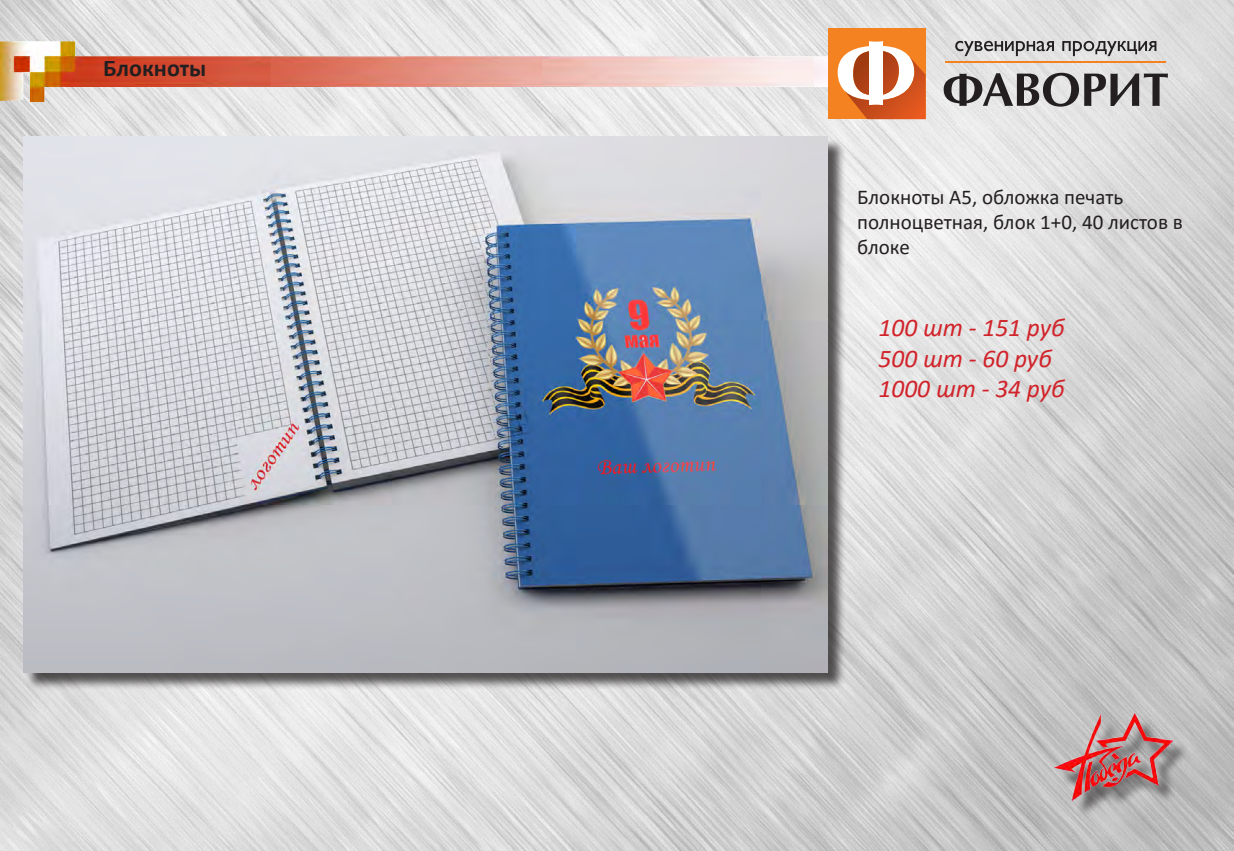
<style>
.page{position:relative;width:1234px;height:851px;background:#fff}
.page>*{position:absolute;margin:0;border:0;box-sizing:border-box;transform-origin:0 0}
.t1{font:italic 25.5px "Calibri";color:#d1232a}
.t2{font:700 24px "Calibri";color:#231f20}
.t3{font:21px/25.2px "Calibri";color:#231f20}
</style>
<div class="page">
<img style="left:0;top:0;width:1233px;height:850px">
<img style="left:0;top:38px;width:1080px;height:64px">
<svg style="left:955px;top:41px;width:201px;height:15px;background:#a4a3a4"></svg>
<svg style="left:943px;top:73px;width:224px;height:34px;background:#929191"></svg>
<hr style="left:945px;top:61px;width:220px;height:2px;background:#f58220">
<div style="left:827px;top:28px;width:98px;height:91px;background:#f58220"></div>
<svg style="left:837px;top:41px;width:88px;height:78px"></svg>
<div style="left:1057px;top:716px;width:132px;height:102px;background:#231f20;opacity:.75"></div>
<img style="left:1046px;top:698px;width:138px;height:127px">
<div style="left:26px;top:138px;width:820px;height:552px;background:#231f20;opacity:.75"></div>
<img style="left:23px;top:136px;width:804px;height:536px">
<p class="t2" style="left:103px;top:51px;width:105px">Блокноты</p>
<p class="t3" style="left:857px;top:184px;width:327px">Блокноты А5, обложка печать полноцветная, блок 1+0, 40 листов в блоке</p>
<p class="t1" style="left:878px;top:310px;width:188px">100 шт - 151 руб</p>
<p class="t1" style="left:878px;top:340px;width:175px">500 шт - 60 руб</p>
<p class="t1" style="left:878px;top:371px;width:188px">1000 шт - 34 руб</p>
</div>
